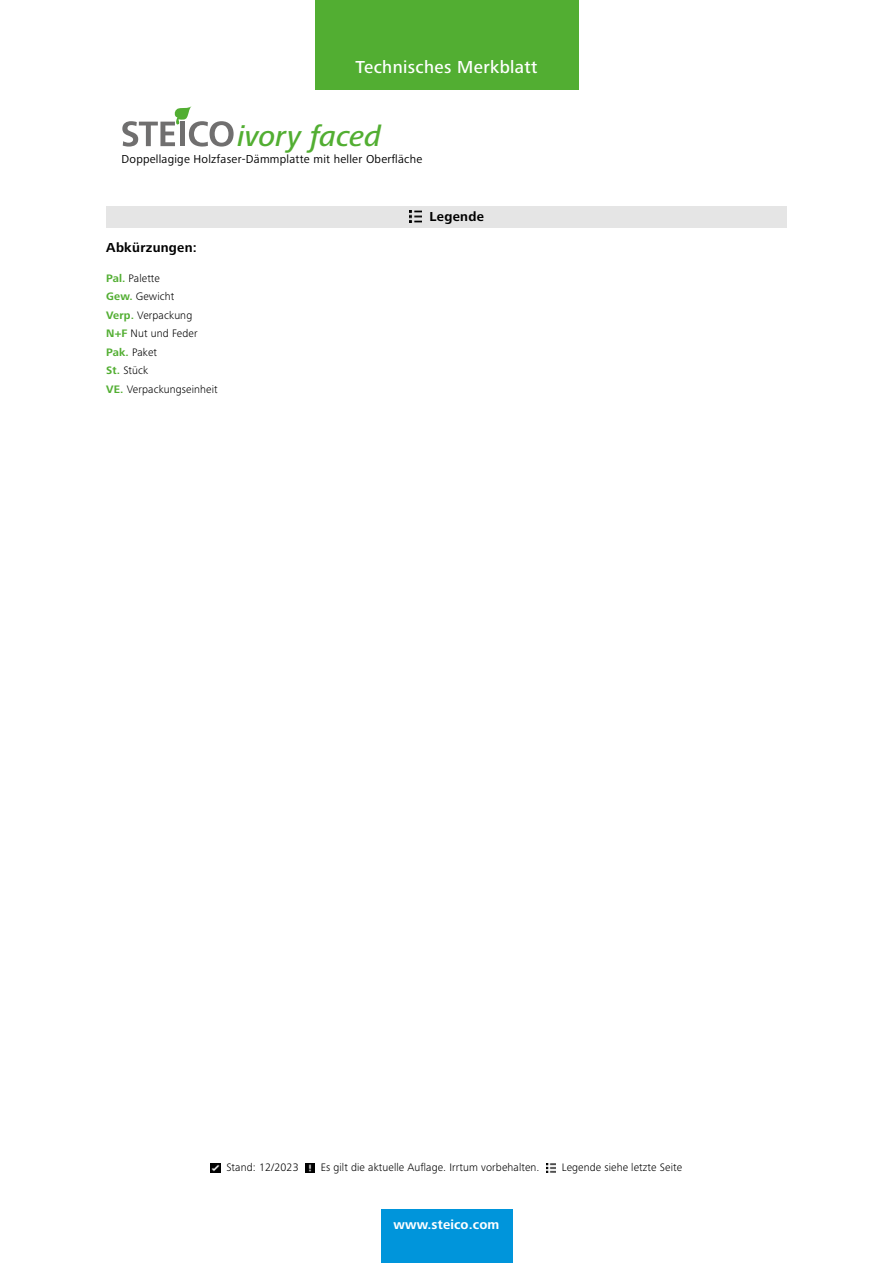
<style>
.page{position:relative;width:893px;height:1263px;background:#fff}
.page>*{position:absolute;margin:0;border:0;box-sizing:border-box;transform-origin:0 0}
.t1{font:italic 500 29.7px "Frutiger Next LTW1 G";letter-spacing:-.005em;color:#52ae32}
.t2{font:500 18px "Frutiger Next LTW1 G";letter-spacing:.02em;color:#fff}
.t3{font:700 13.5px "Frutiger Next LTW1 G";letter-spacing:.02em;color:#000}
.t4{font:700 13.5px "Frutiger Next LTW1 G";letter-spacing:.01em;color:#fff}
.t5{font:12px "Frutiger Next LTW1 G";letter-spacing:.02em;color:#000}
.t6{font:300 11.25px/18.5px "Frutiger Next LTW1 G";letter-spacing:.01em;color:#000}
.s1{font-weight:700;color:#52ae32}
</style>
<div class="page">
<svg style="left:122px;top:106px;width:112px;height:41px"></svg>
<div style="left:106px;top:206px;width:681px;height:21px;background:#e5e5e5"></div>
<svg style="left:409px;top:210px;width:12px;height:13px"></svg>
<div style="left:315px;top:0;width:263px;height:89px;background:#52ae32"></div>
<div style="left:381px;top:1210px;width:131px;height:53px;background:#0095db"></div>
<svg style="left:211px;top:1163px;width:9px;height:9px"></svg>
<svg style="left:305px;top:1163px;width:9px;height:9px"></svg>
<svg style="left:546px;top:1163px;width:9px;height:9px"></svg>
<h2 class="t2" style="left:355px;top:56px;width:184px">Technisches Merkblatt</h2>
<h1 class="t1" style="left:238px;top:119px;width:145px">ivory faced</h1>
<p class="t5" style="left:122px;top:152px;width:302px">Doppellagige Holzfaser-Dämmplatte mit heller Oberfläche</p>
<p class="t3" style="left:106px;top:240px;width:92px">Abkürzungen:</p>
<p class="t6" style="left:106px;top:269px;width:113px"><span class="s1">Pal.</span> Palette<br><span class="s1">Gew.</span> Gewicht<br><span class="s1">Verp.</span> Verpackung<br><span class="s1">N+F</span> Nut und Feder<br><span class="s1">Pak.</span> Paket<br><span class="s1">St.</span> Stück<br><span class="s1">VE.</span> Verpackungseinheit</p>
<p class="t3" style="left:430px;top:208px;width:56px">Legende</p>
<p class="t6" style="left:226px;top:1158px;width:74px">Stand: 12/2023</p>
<p class="t6" style="left:321px;top:1158px;width:220px">Es gilt die aktuelle Auflage. Irrtum vorbehalten.</p>
<p class="t6" style="left:562px;top:1158px;width:122px">Legende siehe letzte Seite</p>
<p class="t4" style="left:394px;top:1217px;width:107px">www.steico.com</p>
</div>
